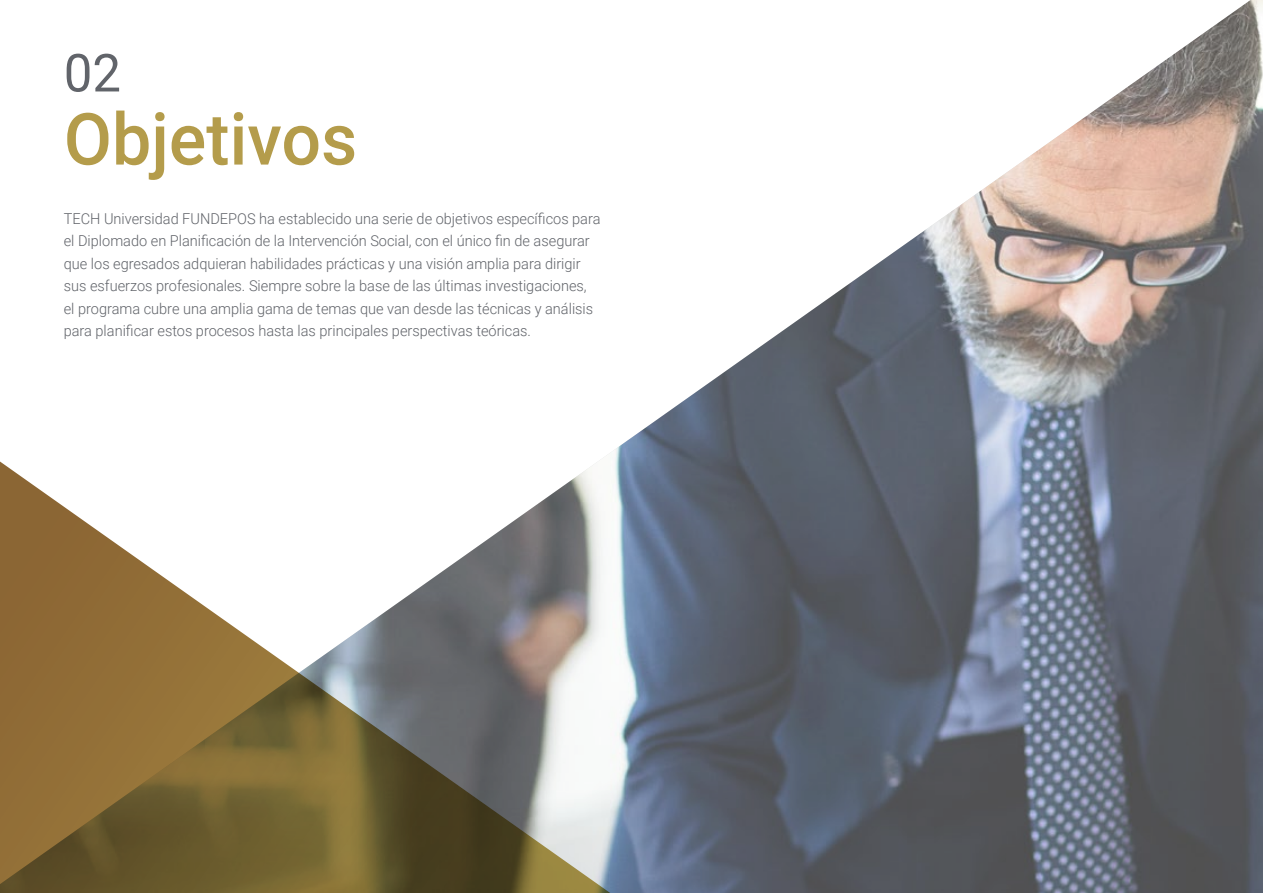
<style>
.page{position:relative;width:1263px;height:893px;background:#fff}
.page>*{position:absolute;margin:0;border:0;box-sizing:border-box;transform-origin:0 0}
.t1{font:500 72px "Roboto";color:#b49c4b}
.t2{font:52.5px "Roboto";color:#61646a}
.t3{font:300 15px/22.5px "Roboto";color:#61646a}
</style>
<div class="page">
<img style="left:620px;top:0;width:643px;height:893px">
<svg style="left:0;top:446px;width:640px;height:447px"></svg>
<h2 class="t2" style="left:64px;top:36px;width:59px">02</h2>
<h1 class="t1" style="left:64px;top:89px;width:295px">Objetivos</h1>
<p class="t3" style="left:64px;top:207px;width:538px">TECH Universidad FUNDEPOS ha establecido una serie de objetivos específicos para el Diplomado en Planificación de la Intervención Social, con el único fin de asegurar que los egresados adquieran habilidades prácticas y una visión amplia para dirigir sus esfuerzos profesionales. Siempre sobre la base de las últimas investigaciones, el programa cubre una amplia gama de temas que van desde las técnicas y análisis para planificar estos procesos hasta las principales perspectivas teóricas.</p>
</div>
